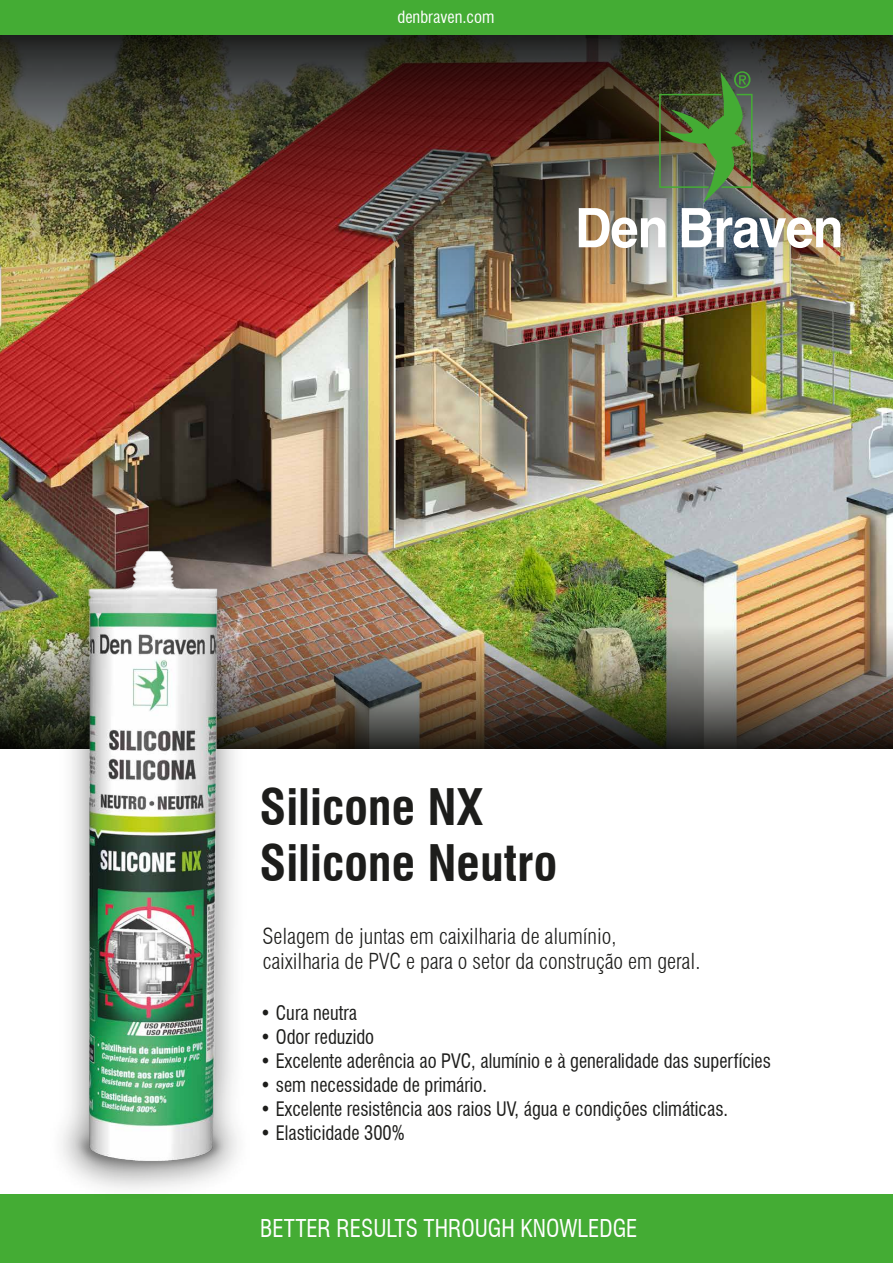
<style>
.page{position:relative;width:893px;height:1263px;background:#fff}
.page>*{position:absolute;margin:0;border:0;box-sizing:border-box;transform-origin:0 0}
.t1{font:700 condensed 49.2px/56.6px "Swiss 721 BT";color:#1d1d1b}
.t2{font:condensed 24px "Swiss 721 BT";color:#fff;scale:.95 1}
.t3{font:300 condensed 21.6px/25.2px "Swiss 721 BT";color:#1d1d1b}
.t4{font:condensed 19.5px "Swiss 721 BT";color:#1d1d1b;scale:.95 1}
.t5{font:condensed 16.5px "Swiss 721 BT";color:#fff}
</style>
<div class="page">
<img style="left:0;top:308px;width:893px;height:441px">
<img style="left:0;top:624px;width:893px;height:124px">
<img style="left:0;top:35px;width:893px;height:273px">
<div style="left:0;top:1194px;width:893px;height:69px;background:#44ac34"></div>
<img style="left:36px;top:511px;width:228px;height:678px">
<img style="left:72px;top:543px;width:163px;height:631px">
<div style="left:0;top:0;width:893px;height:35px;background:#44ac34"></div>
<img style="left:579px;top:71px;width:261px;height:177px">
<p class="t5" style="left:397px;top:8px;width:98px">denbraven.com</p>
<h1 class="t1" style="left:259px;top:778px;width:299px">Silicone NX<br>Silicone Neutro</h1>
<p class="t3" style="left:263px;top:923px;width:439px">Selagem de juntas em caixilharia de alumínio,<br>caixilharia de PVC e para o setor da construção em geral.</p>
<p class="t4" style="left:260px;top:1001px;width:103px">• Cura neutra</p>
<p class="t4" style="left:260px;top:1025px;width:121px">• Odor reduzido</p>
<p class="t4" style="left:260px;top:1049px;width:539px">• Excelente aderência ao PVC, alumínio e à generalidade das superfícies</p>
<p class="t4" style="left:260px;top:1073px;width:240px">• sem necessidade de primário.</p>
<p class="t4" style="left:260px;top:1097px;width:494px">• Excelente resistência aos raios UV, água e condições climáticas.</p>
<p class="t4" style="left:260px;top:1121px;width:154px">• Elasticidade 300%</p>
<p class="t2" style="left:260px;top:1214px;width:398px">BETTER RESULTS THROUGH KNOWLEDGE</p>
</div>
